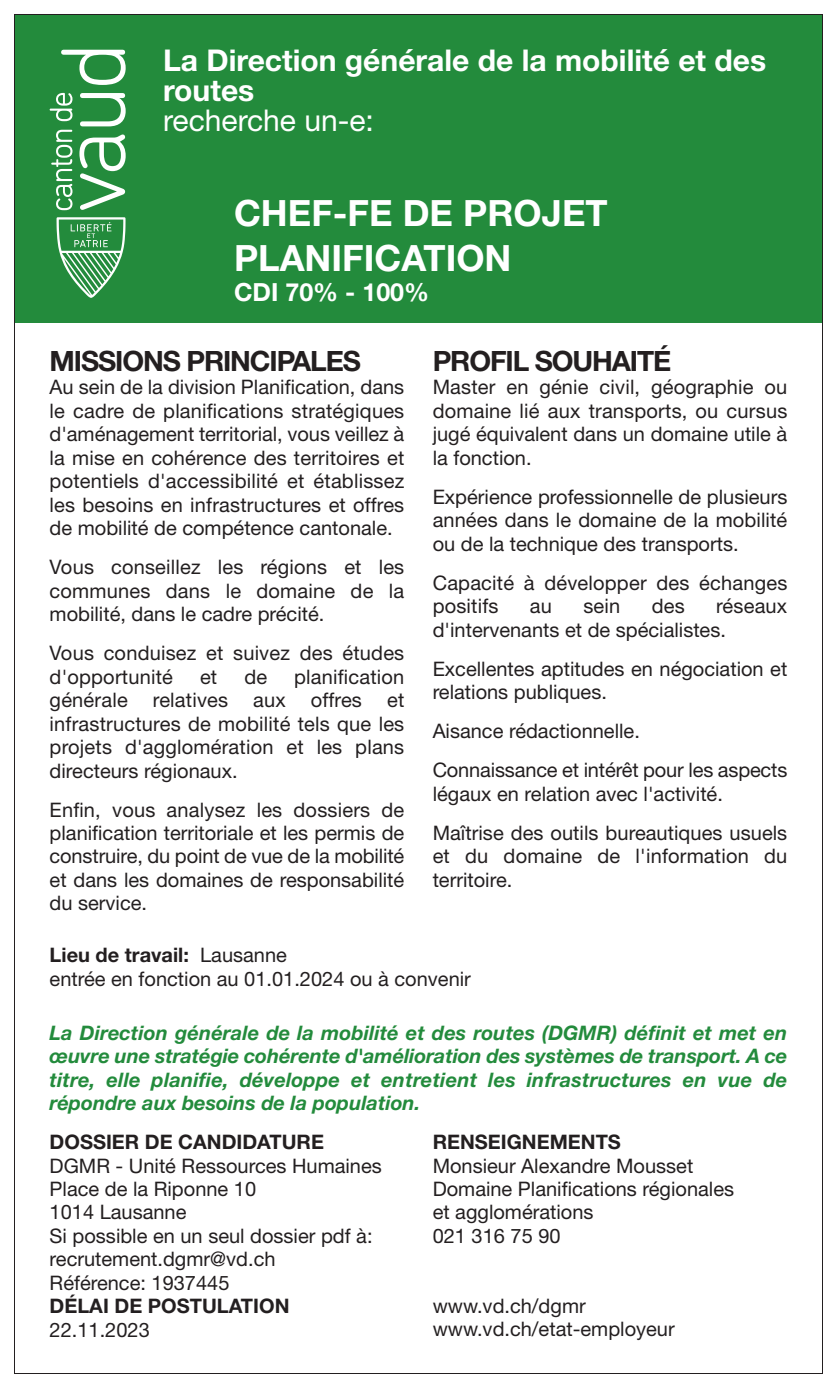
<style>
.page{position:relative;width:837px;height:1388px;background:#fff}
.page>*{position:absolute;margin:0;border:0;box-sizing:border-box;transform-origin:0 0}
.t1{font:700 36.25px/45px "Helvetica Neue LT Com";color:#fff}
.t2{font:700 30px/30px "Helvetica Neue LT Com";color:#fff}
.t3{font:30px "Helvetica Neue LT Com";color:#fff}
.t4{font:700 28px "Helvetica Neue LT Com";letter-spacing:-.04em;color:#231f20}
.t5{font:700 25px "Helvetica Neue LT Com";color:#fff}
.t6{font:20px/23.5px "Helvetica Neue LT Com";color:#231f20}
.t7{font:italic 700 20px/23.5px "Helvetica Neue LT Com";color:#238b3c;text-align:justify}
.t8{font:700 20px "Helvetica Neue LT Com";color:#231f20}
.s1{font-weight:700}
</style>
<div class="page">
<div style="left:14px;top:14px;width:808px;height:308px;background:#238b3c"></div>
<svg style="left:51px;top:130px;width:21px;height:80px"></svg>
<svg style="left:50px;top:93px;width:22px;height:28px"></svg>
<svg style="left:79px;top:134px;width:47px;height:76px"></svg>
<svg style="left:80px;top:93px;width:46px;height:33px"></svg>
<svg style="left:61px;top:50px;width:65px;height:35px"></svg>
<svg style="left:56px;top:217px;width:69px;height:81px"></svg>
<h2 class="t2" style="left:163px;top:44px;width:604px">La Direction générale de la mobilité et des routes</h2>
<h2 class="t3" style="left:163px;top:102px;width:212px">recherche un-e:</h2>
<h1 class="t1" style="left:234px;top:190px;width:375px">CHEF-FE DE PROJET<br>PLANIFICATION</h1>
<p class="t5" style="left:234px;top:276px;width:196px">CDI 70% - 100%</p>
<h3 class="t4" style="left:50px;top:343px;width:313px">MISSIONS PRINCIPALES</h3>
<p class="t6" style="left:50px;top:375px;width:356px;text-align:justify">Au sein de la division Planification, dans le cadre de planifications stratégiques d'aménagement territorial, vous veillez à la mise en cohérence des territoires et potentiels d'accessibilité et établissez les besoins en infrastructures et offres de mobilité de compétence cantonale.</p>
<p class="t6" style="left:50px;top:555px;width:356px;text-align:justify">Vous conseillez les régions et les communes dans le domaine de la mobilité, dans le cadre précité.</p>
<p class="t6" style="left:50px;top:641px;width:356px">Vous conduisez et suivez des études d'opportunité</p>
<p class="t6" style="left:200px;top:664px;width:19px">et</p>
<p class="t6" style="left:244px;top:664px;width:24px">de</p>
<p class="t6" style="left:294px;top:664px;width:111px">planification</p>
<p class="t6" style="left:50px;top:687px;width:80px">générale</p>
<p class="t6" style="left:153px;top:687px;width:77px">relatives</p>
<p class="t6" style="left:253px;top:687px;width:34px">aux</p>
<p class="t6" style="left:311px;top:687px;width:53px">offres</p>
<p class="t6" style="left:50px;top:687px;width:356px;text-align:justify;text-indent:337px">et infrastructures de mobilité tels que les projets d'agglomération et les plans directeurs régionaux.</p>
<p class="t6" style="left:50px;top:797px;width:356px;text-align:justify">Enfin, vous analysez les dossiers de planification territoriale et les permis de construire, du point de vue de la mobilité et dans les domaines de responsabilité du service.</p>
<h3 class="t4" style="left:432px;top:343px;width:240px">PROFIL SOUHAITÉ</h3>
<p class="t6" style="left:432px;top:375px;width:356px;text-align:justify">Master en génie civil, géographie ou domaine lié aux transports, ou cursus jugé équivalent dans un domaine utile à la fonction.</p>
<p class="t6" style="left:432px;top:484px;width:356px;text-align:justify">Expérience professionnelle de plusieurs années dans le domaine de la mobilité ou de la technique des transports.</p>
<p class="t6" style="left:432px;top:570px;width:356px">Capacité à développer des échanges positifs</p>
<p class="t6" style="left:432px;top:594px;width:356px;text-indent:283px">réseaux d'intervenants et de spécialistes.</p>
<p class="t6" style="left:432px;top:656px;width:356px">Excellentes aptitudes en négociation et relations publiques.</p>
<p class="t6" style="left:432px;top:711px;width:356px;line-height:39px">Aisance rédactionnelle.<br>Connaissance et intérêt pour les aspects</p>
<p class="t6" style="left:432px;top:773px;width:356px;line-height:39px">légaux en relation avec l'activité.<br>Maîtrise des outils bureautiques usuels</p>
<p class="t6" style="left:432px;top:844px;width:356px">et du domaine de l'information du territoire.</p>
<p class="t6" style="left:529px;top:594px;width:24px">au</p>
<p class="t6" style="left:583px;top:594px;width:38px">sein</p>
<p class="t6" style="left:651px;top:594px;width:34px">des</p>
<p class="t6" style="left:50px;top:942px;width:422px"><span class="s1">Lieu de travail:</span> Lausanne<br>entrée en fonction au 01.01.2024 ou à convenir</p>
<p class="t7" style="left:50px;top:1020px;width:739px">La Direction générale de la mobilité et des routes (DGMR) définit et met en œuvre une stratégie cohérente d'amélioration des systèmes de transport. A ce titre, elle planifie, développe et entretient les infrastructures en vue de répondre aux besoins de la population.</p>
<p class="t8" style="left:50px;top:1129px;width:276px">DOSSIER DE CANDIDATURE</p>
<p class="t6" style="left:50px;top:1153px;width:333px">DGMR - Unité Ressources Humaines<br>Place de la Riponne 10<br>1014 Lausanne<br>Si possible en un seul dossier pdf à: recrutement.dgmr@vd.ch<br>Référence: 1937445</p>
<p class="t8" style="left:50px;top:1293px;width:241px">DÉLAI DE POSTULATION</p>
<p class="t6" style="left:50px;top:1317px;width:102px">22.11.2023</p>
<p class="t8" style="left:432px;top:1129px;width:190px">RENSEIGNEMENTS</p>
<p class="t6" style="left:432px;top:1153px;width:303px">Monsieur Alexandre Mousset<br>Domaine Planifications régionales et agglomérations<br>021 316 75 90</p>
<p class="t6" style="left:432px;top:1293px;width:243px">www.vd.ch/dgmr www.vd.ch/etat-employeur</p>
</div>
